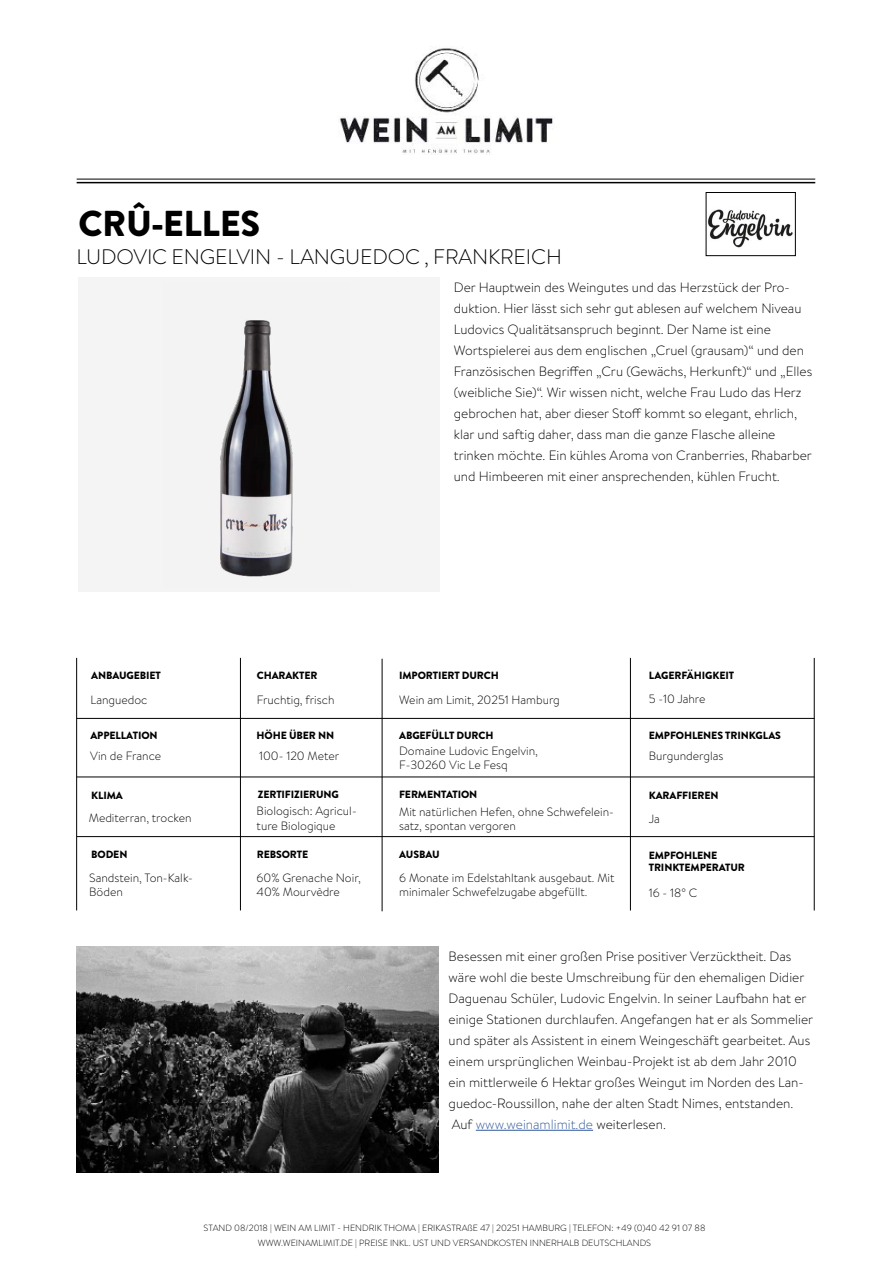
<style>
.page{position:relative;width:893px;height:1263px;background:#fff}
.page>*{position:absolute;margin:0;border:0;box-sizing:border-box;transform-origin:0 0}
.t1{font:900 36px "Brandon Grotesque";letter-spacing:-.01em;color:#000}
.t2{font:300 21px "Brandon Grotesque";letter-spacing:-.01em;color:#000}
.t3{font:300 13.5px/21px "Brandon Text";color:#000}
.t4{font:300 12px/14.4px "Brandon Text";color:#000}
.t5{font:900 10.5px/12.6px "Brandon Grotesque";letter-spacing:-.01em;color:#000}
.t6{font:300 9px/15px "Brandon Text";color:#000;text-align:center}
.s1{color:#30589b}
</style>
<div class="page">
<div style="left:78px;top:277px;width:362px;height:314px;background:#f5f4f4"></div>
<img style="left:220px;top:320px;width:73px;height:257px">
<hr style="left:476px;top:1130px;width:117px;height:1px;background:#30589b">
<img style="left:77px;top:946px;width:361px;height:226px">
<hr style="left:77px;top:182px;width:738px;height:1px;background:#000">
<img style="left:340px;top:48px;width:213px;height:106px">
<hr style="left:77px;top:179px;width:738px;height:1px;background:#000">
<img style="left:708px;top:209px;width:85px;height:39px">
<div style="left:706px;top:192px;width:89px;height:64px;border:1px solid #000"></div>
<hr style="left:240px;top:658px;width:1px;height:252px;background:#000">
<hr style="left:76px;top:658px;width:1px;height:252px;background:#000">
<hr style="left:382px;top:659px;width:1px;height:252px;background:#000">
<hr style="left:77px;top:718px;width:737px;height:1px;background:#000">
<hr style="left:77px;top:777px;width:737px;height:1px;background:#000">
<hr style="left:77px;top:836px;width:737px;height:1px;background:#000">
<hr style="left:630px;top:658px;width:1px;height:252px;background:#000">
<hr style="left:814px;top:658px;width:1px;height:252px;background:#000">
<h1 class="t1" style="left:78px;top:198px;width:183px">CRÛ-ELLES</h1>
<h2 class="t2" style="left:76px;top:243px;width:487px">LUDOVIC ENGELVIN - LANGUEDOC , FRANKREICH</h2>
<p class="t3" style="left:454px;top:276px;width:360px">Der Hauptwein des Weingutes und das Herzstück der Pro&shy;duktion. Hier lässt sich sehr gut ablesen auf welchem Niveau Ludovics Qualitätsanspruch beginnt. Der Name ist eine Wortspielerei aus dem englischen „Cruel (grausam)“ und den Französischen Begriffen „Cru (Gewächs, Herkunft)“ und „Elles (weibliche Sie)“. Wir wissen nicht, welche Frau Ludo das Herz gebrochen hat, aber dieser Stoff kommt so elegant, ehrlich, klar und saftig daher, dass man die ganze Flasche alleine trinken möchte. Ein kühles Aroma von Cranberries, Rhabarber und Himbeeren mit einer ansprechenden, kühlen Frucht.</p>
<p class="t5" style="left:91px;top:669px;width:71px">ANBAUGEBIET</p>
<p class="t5" style="left:257px;top:669px;width:62px">CHARAKTER</p>
<p class="t5" style="left:399px;top:669px;width:101px">IMPORTIERT DURCH</p>
<p class="t5" style="left:649px;top:669px;width:87px">LAGERFÄHIGKEIT</p>
<p class="t4" style="left:90px;top:692px;width:59px">Languedoc</p>
<p class="t4" style="left:257px;top:692px;width:79px">Fruchtig, frisch</p>
<p class="t4" style="left:399px;top:692px;width:162px">Wein am Limit, 20251 Hamburg</p>
<p class="t4" style="left:649px;top:691px;width:58px">5 -10 Jahre</p>
<p class="t5" style="left:90px;top:729px;width:69px">APPELLATION</p>
<p class="t5" style="left:257px;top:729px;width:79px">HÖHE ÜBER NN</p>
<p class="t5" style="left:399px;top:730px;width:96px">ABGEFÜLLT DURCH</p>
<p class="t5" style="left:649px;top:730px;width:134px">EMPFOHLENES TRINKGLAS</p>
<p class="t4" style="left:90px;top:748px;width:72px">Vin de France</p>
<p class="t4" style="left:259px;top:748px;width:82px">100- 120 Meter</p>
<p class="t4" style="left:399px;top:743px;width:140px">Domaine Ludovic Engelvin,<br>F-30260 Vic Le Fesq</p>
<p class="t4" style="left:649px;top:748px;width:76px">Burgunderglas</p>
<p class="t5" style="left:91px;top:789px;width:33px">KLIMA</p>
<p class="t5" style="left:258px;top:788px;width:83px">ZERTIFIZIERUNG</p>
<p class="t5" style="left:399px;top:788px;width:80px">FERMENTATION</p>
<p class="t5" style="left:649px;top:789px;width:71px">KARAFFIEREN</p>
<p class="t4" style="left:257px;top:803px;width:102px">Biologisch: Agricul&shy;ture Biologique</p>
<p class="t4" style="left:399px;top:804px;width:216px">Mit natürlichen Hefen, ohne Schwefelein&shy;satz, spontan vergoren</p>
<p class="t4" style="left:89px;top:810px;width:104px">Mediterran, trocken</p>
<p class="t4" style="left:649px;top:812px;width:13px">Ja</p>
<p class="t5" style="left:91px;top:848px;width:38px">BODEN</p>
<p class="t5" style="left:257px;top:848px;width:53px">REBSORTE</p>
<p class="t5" style="left:399px;top:848px;width:42px">AUSBAU</p>
<p class="t5" style="left:649px;top:849px;width:98px">EMPFOHLENE<br>TRINKTEMPERATUR</p>
<p class="t4" style="left:89px;top:870px;width:105px">Sandstein, Ton-Kalk-<br>Böden</p>
<p class="t4" style="left:257px;top:870px;width:106px">60% Grenache Noir,<br>40% Mourvèdre</p>
<p class="t4" style="left:399px;top:870px;width:217px">6 Monate im Edelstahltank ausgebaut. Mit minimaler Schwefelzugabe abgefüllt.</p>
<p class="t4" style="left:649px;top:885px;width:50px">16 - 18° C</p>
<p class="t3" style="left:449px;top:945px;width:366px">Besessen mit einer großen Prise positiver Verzücktheit. Das wäre wohl die beste Umschreibung für den ehemaligen Didier Daguenau Schüler, Ludovic Engelvin. In seiner Laufbahn hat er einige Stationen durchlaufen. Angefangen hat er als Sommelier und später als Assistent in einem Weingeschäft gearbeitet. Aus einem ursprünglichen Weinbau-Projekt ist ab dem Jahr 2010 ein mittlerweile 6 Hektar großes Weingut im Norden des Lan&shy;guedoc-Roussillon, nahe der alten Stadt Nimes, entstanden.<br>Auf <span class="s1">www.weinamlimit.de</span> weiterlesen.</p>
<p class="t6" style="left:204px;top:1220px;width:503px">STAND 08/2018 | WEIN AM LIMIT - HENDRIK THOMA | ERIKASTRAßE 47 | 20251 HAMBURG | TELEFON: +49 (0)40 42 91 07 88<br>WWW.WEINAMLIMIT.DE | PREISE INKL. UST UND VERSANDKOSTEN INNERHALB DEUTSCHLANDS</p>
</div>
